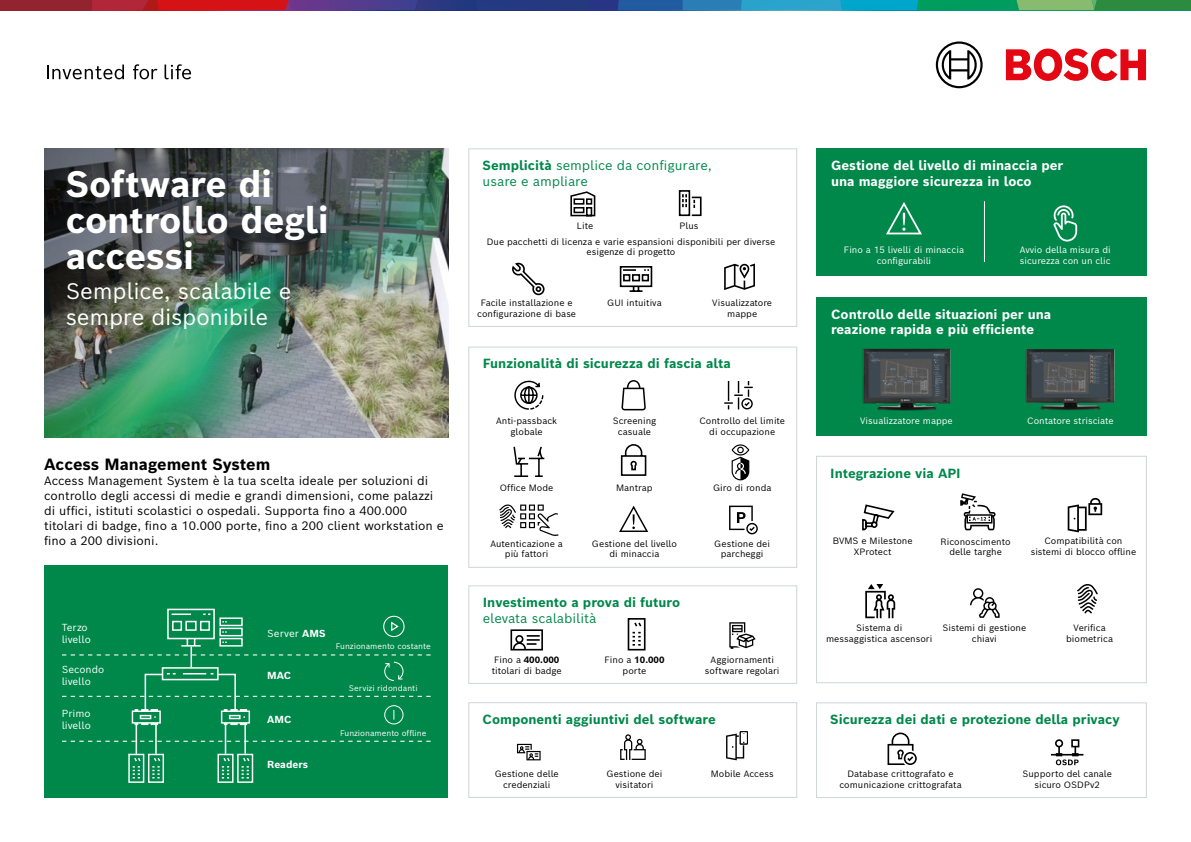
<style>
.page{position:relative;width:1191px;height:842px;background:#fff}
.page>*{position:absolute;margin:0;border:0;box-sizing:border-box;transform-origin:0 0}
.t1{font:700 36px/36px "Bosch Sans";letter-spacing:-.01em;color:#fff}
.t2{font:22px/26.4px "Bosch Sans";letter-spacing:-.01em;color:#fff}
.t3{font:700 16px "Bosch Sans";color:#000}
.t4{font:700 13px "Bosch Sans";color:#00884b}
.t5{font:700 13px/15.6px "Bosch Sans";color:#fff}
.t6{font:13px/15.6px "Bosch Sans";color:#00884b}
.t7{font:12px/15px "Bosch Sans";color:#000}
.t8{font:10px/12px "Bosch Sans";color:#fff}
.t9{font:700 10px "Bosch Sans";color:#fff}
.t10{font:9px/10.8px "Bosch Sans";color:#000;text-align:center}
.t11{font:9px/10.8px "Bosch Sans";color:#fff}
.t12{font:8px "Bosch Sans";color:#fff}
.s1{font-weight:700}
</style>
<div class="page">
<div style="left:44px;top:566px;width:404px;height:232px;background:#00884b"></div>
<div style="left:468px;top:148px;width:329px;height:179px;background:#fff;border:1px solid #d0d5d8"></div>
<div style="left:468px;top:347px;width:329px;height:221px;background:#fff;border:1px solid #d0d5d8"></div>
<div style="left:468px;top:585px;width:329px;height:99px;background:#fff;border:1px solid #d0d5d8"></div>
<svg style="left:619px;top:266px;width:34px;height:26px"></svg>
<svg style="left:724px;top:263px;width:31px;height:27px"></svg>
<svg style="left:570px;top:191px;width:26px;height:26px"></svg>
<svg style="left:512px;top:262px;width:33px;height:34px"></svg>
<hr style="left:190px;top:646px;width:2px;height:21px;background:#fff">
<hr style="left:136px;top:723px;width:1px;height:31px;background:#fff">
<hr style="left:155px;top:723px;width:2px;height:31px;background:#fff">
<svg style="left:128px;top:753px;width:36px;height:30px"></svg>
<hr style="left:225px;top:723px;width:1px;height:31px;background:#fff">
<hr style="left:244px;top:723px;width:2px;height:31px;background:#fff">
<svg style="left:217px;top:753px;width:37px;height:30px"></svg>
<svg style="left:167px;top:608px;width:76px;height:39px"></svg>
<svg style="left:62px;top:654px;width:369px;height:1px"></svg>
<svg style="left:62px;top:741px;width:369px;height:1px"></svg>
<svg style="left:678px;top:190px;width:24px;height:27px"></svg>
<svg style="left:513px;top:446px;width:32px;height:31px"></svg>
<svg style="left:514px;top:380px;width:30px;height:30px"></svg>
<svg style="left:510px;top:629px;width:33px;height:22px"></svg>
<svg style="left:627px;top:618px;width:19px;height:33px"></svg>
<div style="left:383px;top:616px;width:21px;height:21px;border:1px solid #fff;border-radius:50%"></div>
<svg style="left:391px;top:621px;width:8px;height:11px"></svg>
<svg style="left:62px;top:661px;width:369px;height:65px"></svg>
<svg style="left:724px;top:381px;width:29px;height:28px"></svg>
<svg style="left:620px;top:444px;width:27px;height:32px"></svg>
<svg style="left:731px;top:444px;width:19px;height:37px"></svg>
<div style="left:468px;top:702px;width:329px;height:96px;background:#fff;border:1px solid #d0d5d8"></div>
<img style="left:44px;top:148px;width:404px;height:289px">
<svg style="left:621px;top:380px;width:25px;height:30px"></svg>
<svg style="left:619px;top:506px;width:29px;height:26px"></svg>
<svg style="left:729px;top:506px;width:29px;height:28px"></svg>
<svg style="left:729px;top:622px;width:26px;height:27px"></svg>
<svg style="left:499px;top:504px;width:59px;height:31px"></svg>
<svg style="left:620px;top:734px;width:26px;height:26px"></svg>
<svg style="left:517px;top:744px;width:23px;height:16px"></svg>
<svg style="left:726px;top:731px;width:22px;height:29px"></svg>
<div style="left:816px;top:702px;width:330px;height:96px;background:#fff;border:1px solid #d0d5d8"></div>
<div style="left:817px;top:148px;width:329px;height:128px;background:#00884b"></div>
<div style="left:816px;top:456px;width:330px;height:227px;background:#fff;border:1px solid #d0d5d8"></div>
<div style="left:817px;top:297px;width:330px;height:139px;background:#00884b"></div>
<img style="left:862px;top:348px;width:89px;height:63px">
<svg style="left:886px;top:202px;width:36px;height:33px"></svg>
<hr style="left:984px;top:201px;width:1px;height:61px;background:#fff">
<svg style="left:887px;top:732px;width:29px;height:33px"></svg>
<svg style="left:1053px;top:205px;width:24px;height:36px"></svg>
<svg style="left:1051px;top:739px;width:33px;height:26px"></svg>
<img style="left:1025px;top:349px;width:90px;height:62px">
<svg style="left:970px;top:588px;width:29px;height:30px"></svg>
<svg style="left:865px;top:584px;width:30px;height:34px"></svg>
<svg style="left:862px;top:504px;width:33px;height:27px"></svg>
<svg style="left:960px;top:493px;width:35px;height:37px"></svg>
<svg style="left:1067px;top:498px;width:35px;height:34px"></svg>
<svg style="left:1077px;top:584px;width:20px;height:29px"></svg>
<div style="left:1px;top:0;width:91px;height:10px;background:#942330"></div>
<svg style="left:92px;top:0;width:1099px;height:10px;background:#4a6377"></svg>
<svg style="left:47px;top:64px;width:145px;height:16px"></svg>
<svg style="left:1006px;top:49px;width:140px;height:32px"></svg>
<svg style="left:935px;top:41px;width:47px;height:47px"></svg>
<h1 class="t1" style="left:66px;top:165px;width:265px">Software di controllo degli accessi</h1>
<h2 class="t2" style="left:66px;top:277px;width:227px">Semplice, scalabile e sempre disponibile</h2>
<h3 class="t3" style="left:44px;top:453px;width:228px">Access Management System</h3>
<p class="t7" style="left:44px;top:473px;width:401px">Access Management System è la tua scelta ideale per soluzioni di controllo degli accessi di medie e grandi dimensioni, come palazzi di uffici, istituti scolastici o ospedali. Supporta fino a 400.000 titolari di badge, fino a 10.000 porte, fino a 200 client workstation e fino a 200 divisioni.</p>
<p class="t8" style="left:62px;top:621px;width:31px">Terzo livello</p>
<p class="t8" style="left:62px;top:663px;width:44px">Secondo livello</p>
<p class="t8" style="left:62px;top:707px;width:31px">Primo livello</p>
<p class="t8" style="left:267px;top:627px;width:60px">Server <span class="s1">AMS</span></p>
<p class="t9" style="left:267px;top:669px;width:26px">MAC</p>
<p class="t9" style="left:267px;top:713px;width:26px">AMC</p>
<p class="t9" style="left:267px;top:757px;width:42px">Readers</p>
<p class="t12" style="left:336px;top:641px;width:97px">Funzionamento costante</p>
<p class="t12" style="left:349px;top:683px;width:70px">Servizi ridondanti</p>
<p class="t12" style="left:340px;top:728px;width:88px">Funzionamento offline</p>
<h3 class="t6" style="left:482px;top:157px;width:231px"><span class="s1">Semplicità</span> semplice da configurare, usare e ampliare</h3>
<p class="t10" style="left:577px;top:220px;width:18px">Lite</p>
<p class="t10" style="left:679px;top:220px;width:20px">Plus</p>
<p class="t10" style="left:487px;top:236px;width:290px">Due pacchetti di licenza e varie espansioni disponibili per diverse esigenze di progetto</p>
<p class="t10" style="left:477px;top:297px;width:100px">Facile installazione e configurazione di base</p>
<p class="t10" style="left:607px;top:297px;width:56px">GUI intuitiva</p>
<p class="t10" style="left:712px;top:297px;width:61px">Visualizzatore mappe</p>
<h3 class="t4" style="left:483px;top:355px;width:250px">Funzionalità di sicurezza di fascia alta</h3>
<p class="t10" style="left:496px;top:415px;width:62px">Anti-passback globale</p>
<p class="t10" style="left:612px;top:415px;width:45px">Screening casuale</p>
<p class="t10" style="left:699px;top:415px;width:87px">Controllo del limite di occupazione</p>
<p class="t10" style="left:500px;top:482px;width:55px">Office Mode</p>
<p class="t10" style="left:490px;top:537px;width:74px">Autenticazione a più fattori</p>
<p class="t10" style="left:616px;top:482px;width:38px">Mantrap</p>
<p class="t10" style="left:592px;top:537px;width:87px">Gestione del livello di minaccia</p>
<p class="t10" style="left:713px;top:482px;width:60px">Giro di ronda</p>
<p class="t10" style="left:714px;top:537px;width:57px">Gestione dei parcheggi</p>
<h3 class="t4" style="left:483px;top:594px;width:199px">Investimento a prova di futuro</h3>
<h3 class="t6" style="left:483px;top:610px;width:115px">elevata scalabilità</h3>
<p class="t10" style="left:492px;top:654px;width:71px;text-align:left">Fino a <span class="s1">400.000 </span>titolari di badge</p>
<p class="t10" style="left:604px;top:654px;width:61px">Fino a <span class="s1">10.000 </span>porte</p>
<p class="t10" style="left:705px;top:654px;width:76px">Aggiornamenti software regolari</p>
<h3 class="t4" style="left:482px;top:711px;width:235px">Componenti aggiuntivi del software</h3>
<p class="t10" style="left:495px;top:768px;width:66px">Gestione delle credenziali</p>
<p class="t10" style="left:606px;top:768px;width:57px">Gestione dei visitatori</p>
<p class="t10" style="left:711px;top:768px;width:64px">Mobile Access</p>
<h3 class="t5" style="left:831px;top:157px;width:234px">Gestione del livello di minaccia per una maggiore sicurezza in loco</h3>
<p class="t11" style="left:844px;top:244px;width:121px;text-align:center">Fino a 15 livelli di minaccia configurabili</p>
<p class="t11" style="left:1019px;top:244px;width:92px">Avvio della misura di sicurezza con un clic</p>
<h3 class="t5" style="left:831px;top:306px;width:222px">Controllo delle situazioni per una reazione rapida e più efficiente</h3>
<p class="t11" style="left:860px;top:415px;width:94px">Visualizzatore mappe</p>
<p class="t11" style="left:1027px;top:415px;width:88px">Contatore strisciate</p>
<h3 class="t4" style="left:830px;top:464px;width:132px">Integrazione via API</h3>
<p class="t10" style="left:833px;top:535px;width:81px">BVMS e Milestone<br>XProtect</p>
<p class="t10" style="left:940px;top:536px;width:72px">Riconoscimento delle targhe</p>
<p class="t10" style="left:1030px;top:535px;width:107px">Compatibilità con sistemi di blocco offline</p>
<p class="t10" style="left:826px;top:622px;width:108px">Sistema di messaggistica ascensori</p>
<p class="t10" style="left:942px;top:622px;width:85px">Sistemi di gestione chiavi</p>
<p class="t10" style="left:1066px;top:622px;width:48px">Verifica biometrica</p>
<h3 class="t4" style="left:830px;top:711px;width:291px">Sicurezza dei dati e protezione della privacy</h3>
<p class="t10" style="left:839px;top:768px;width:124px">Database crittografato e comunicazione crittografata</p>
<p class="t10" style="left:1022px;top:768px;width:91px">Supporto del canale sicuro OSDPv2</p>
</div>
